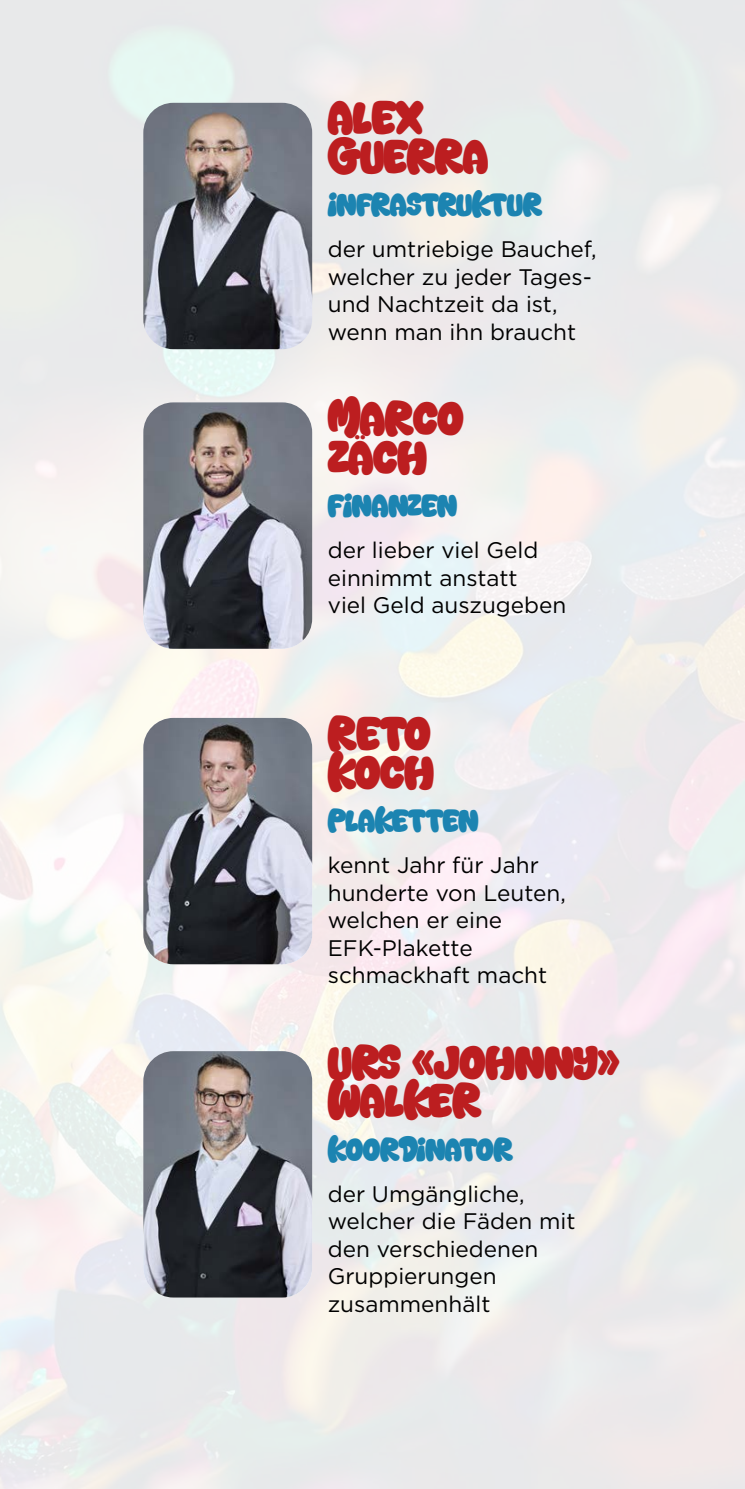
<style>
.page{position:relative;width:745px;height:1489px;background:#fff}
.page>*{position:absolute;margin:0;border:0;box-sizing:border-box;transform-origin:0 0}
.t1{font:45.75px/38.5px "Back Wild";letter-spacing:-.015em;color:#bc1e20}
.t2{font:30.75px "Back Wild";letter-spacing:-.025em;color:#1c84b1}
.t3{font:22.5px/27.5px "Gotham";color:#000}
</style>
<div class="page">
<img style="left:0;top:0;width:744px;height:1488px">
<img style="left:143px;top:103px;width:169px;height:246px">
<img style="left:143px;top:402px;width:169px;height:246px">
<img style="left:143px;top:718px;width:169px;height:246px">
<img style="left:143px;top:1051px;width:169px;height:246px">
<h1 class="t1" style="left:327px;top:96px;width:162px">ALEX<br>GUERRA</h1>
<h2 class="t2" style="left:327px;top:187px;width:216px">INFRASTRUKTUR</h2>
<p class="t3" style="left:327px;top:235px;width:270px">der umtriebige Bauchef, welcher zu jeder Tages&shy;und Nachtzeit da ist, wenn man ihn braucht</p>
<h1 class="t1" style="left:327px;top:397px;width:137px">MARCO<br>ZÄCH</h1>
<h2 class="t2" style="left:327px;top:488px;width:131px">FINANZEN</h2>
<p class="t3" style="left:327px;top:536px;width:240px">der lieber viel Geld einnimmt anstatt<br>viel Geld auszugeben</p>
<h1 class="t1" style="left:327px;top:712px;width:107px">RETO<br>KOCH</h1>
<h2 class="t2" style="left:327px;top:803px;width:152px">PLAKETTEN</h2>
<p class="t3" style="left:327px;top:850px;width:239px">kennt Jahr für Jahr hunderte von Leuten, welchen er eine<br>EFK-Plakette schmackhaft macht</p>
<h1 class="t1" style="left:327px;top:1040px;width:293px">URS «JOHNNY»<br>WALKER</h1>
<h2 class="t2" style="left:327px;top:1131px;width:187px">KOORDINATOR</h2>
<p class="t3" style="left:327px;top:1179px;width:249px">der Umgängliche, welcher die Fäden mit den verschiedenen<br>Gruppierungen zusammenhält</p>
</div>
